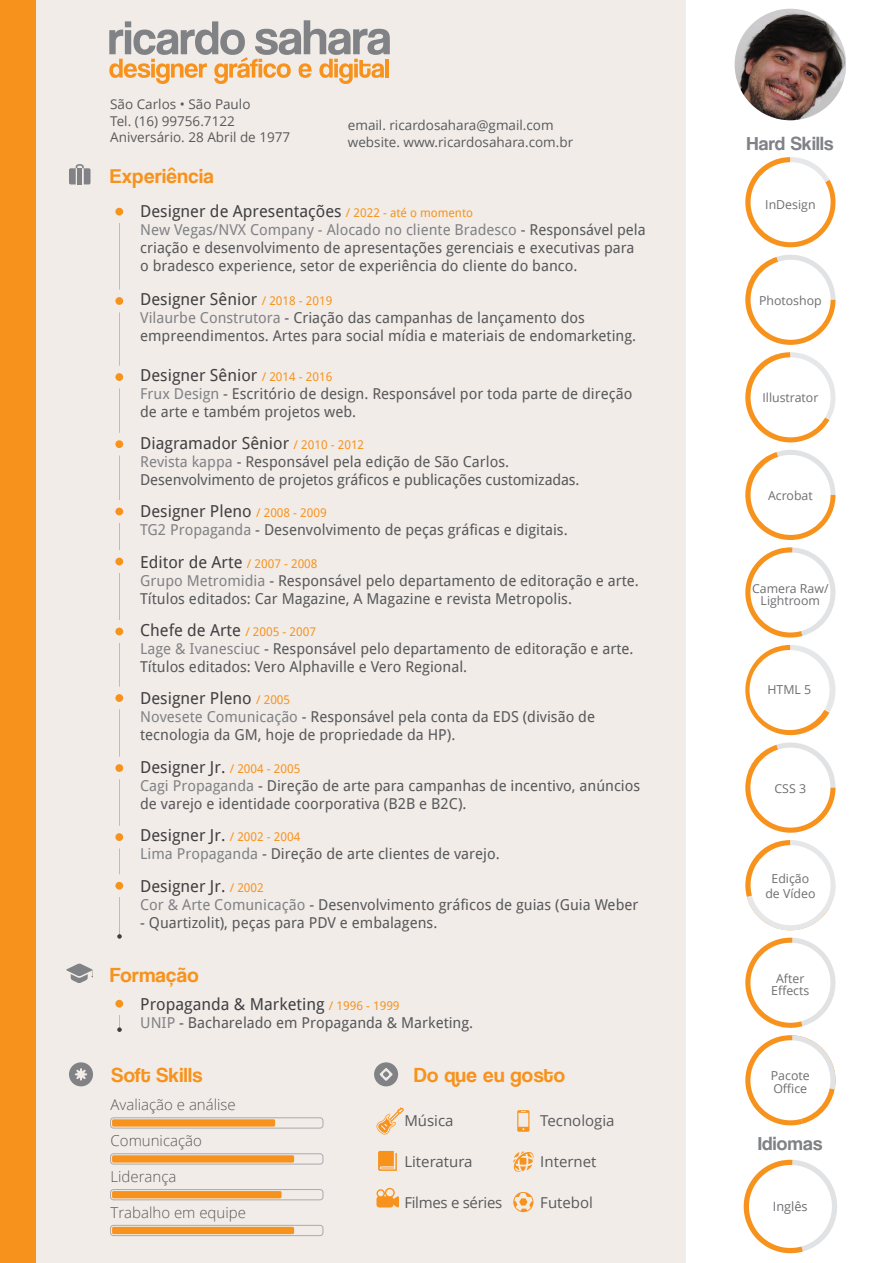
<style>
.page{position:relative;width:893px;height:1263px;background:#f1ece8}
.page>*{position:absolute;margin:0;border:0;box-sizing:border-box;transform-origin:0 0}
.t1{font:21px "Coolvetica Rg";letter-spacing:.02em;color:#f7931d}
.t2{font:19.65px "Coolvetica Rg";letter-spacing:.02em;color:#808285}
.t3{font:16.5px "Droid Sans";color:#414042}
.t4{font:15px/18px "Droid Sans";color:#58595b}
.t5{font:300 15px "Open Sans";color:#58595b}
.t6{font:15px "Open Sans";color:#58595b}
.t7{font:15px "Open Sans";letter-spacing:-.02em;color:#58595b}
.t8{font:13.5px/16.5px "Open Sans";color:#58595b}
.t9{font:12.75px "Open Sans";color:#6d6e71}
.t10{font:12.3px/12.1px "Open Sans";color:#6d6e71;text-align:center}
.s1{font-size:12px;color:#f7931d}
.s2{color:#818286}
</style>
<div class="page">
<div style="left:0;top:0;width:35px;height:1263px;background:#f7931d"></div>
<div style="left:687px;top:0;width:206px;height:1262px;background:#fff"></div>
<svg style="left:115px;top:207px;width:9px;height:732px"></svg>
<svg style="left:115px;top:992px;width:9px;height:40px"></svg>
<svg style="left:69px;top:164px;width:21px;height:20px"></svg>
<svg style="left:66px;top:963px;width:27px;height:20px"></svg>
<svg style="left:69px;top:1062px;width:24px;height:24px"></svg>
<svg style="left:374px;top:1062px;width:24px;height:24px"></svg>
<div style="left:110px;top:1189px;width:213px;height:11px;border:1px solid #a8aaad;border-radius:3px"></div>
<div style="left:112px;top:1191px;width:170px;height:7px;background:#f7931d;border-radius:2px"></div>
<div style="left:110px;top:1225px;width:213px;height:11px;border:1px solid #a8aaad;border-radius:3px"></div>
<div style="left:112px;top:1227px;width:182px;height:7px;background:#f7931d;border-radius:2px"></div>
<div style="left:110px;top:1153px;width:213px;height:11px;border:1px solid #a8aaad;border-radius:3px"></div>
<div style="left:112px;top:1155px;width:182px;height:7px;background:#f7931d;border-radius:2px"></div>
<div style="left:110px;top:1117px;width:213px;height:11px;border:1px solid #a8aaad;border-radius:3px"></div>
<div style="left:112px;top:1119px;width:163px;height:7px;background:#f7931d;border-radius:2px"></div>
<svg style="left:378px;top:1151px;width:19px;height:20px"></svg>
<svg style="left:513px;top:1192px;width:20px;height:20px"></svg>
<svg style="left:513px;top:1151px;width:21px;height:21px"></svg>
<svg style="left:517px;top:1110px;width:12px;height:22px"></svg>
<svg style="left:376px;top:1188px;width:23px;height:19px"></svg>
<svg style="left:376px;top:1107px;width:28px;height:27px"></svg>
<svg style="left:745px;top:157px;width:91px;height:188px"></svg>
<div style="left:751px;top:260px;width:80px;height:80px;background:#fff;border-radius:50%"></div>
<svg style="left:745px;top:352px;width:90px;height:188px"></svg>
<div style="left:751px;top:455px;width:80px;height:80px;background:#fff;border-radius:50%"></div>
<svg style="left:745px;top:547px;width:91px;height:286px"></svg>
<div style="left:750px;top:552px;width:80px;height:80px;background:#fff;border-radius:50%"></div>
<img style="left:735px;top:9px;width:111px;height:111px;border-radius:55px">
<svg style="left:743px;top:1159px;width:94px;height:95px"></svg>
<div style="left:749px;top:1165px;width:83px;height:83px;background:#fff;border-radius:50%"></div>
<svg style="left:109px;top:20px;width:281px;height:64px"></svg>
<svg style="left:745px;top:840px;width:91px;height:286px"></svg>
<div style="left:750px;top:1040px;width:80px;height:80px;background:#fff;border-radius:50%"></div>
<p class="t8" style="left:110px;top:96px;width:182px">São Carlos • São Paulo<br>Tel. (16) 99756.7122<br>Aniversário. 28 Abril de 1977</p>
<p class="t8" style="left:348px;top:117px;width:227px">email. ricardosahara@gmail.com website. www.ricardosahara.com.br</p>
<h1 class="t1" style="left:110px;top:163px;width:105px">Experiência</h1>
<p class="t3" style="left:140px;top:200px;width:334px">Designer de Apresentações <span class="s1">/ 2022 - até o momento</span></p>
<p class="t4" style="left:140px;top:220px;width:507px"><span class="s2">New Vegas/NVX Company - Alocado no cliente Bradesco</span> - Responsável pela criação e desenvolvimento de apresentações gerenciais e executivas para o bradesco experience, setor de experiência do cliente do banco.</p>
<p class="t3" style="left:140px;top:288px;width:194px">Designer Sênior <span class="s1">/ 2018 - 2019</span></p>
<p class="t4" style="left:140px;top:308px;width:497px"><span class="s2">Vilaurbe Construtora</span> - Criação das campanhas de lançamento dos empreendimentos. Artes para social mídia e materiais de endomarketing.</p>
<p class="t3" style="left:140px;top:364px;width:194px">Designer Sênior <span class="s1">/ 2014 - 2016</span></p>
<p class="t4" style="left:140px;top:384px;width:494px"><span class="s2">Frux Design</span> - Escritório de design. Responsável por toda parte de direção de arte e também projetos web.</p>
<p class="t3" style="left:140px;top:431px;width:226px">Diagramador Sênior <span class="s1">/ 2010 - 2012</span></p>
<p class="t4" style="left:140px;top:452px;width:441px"><span class="s2">Revista kappa</span> - Responsável pela edição de São Carlos.<br>Desenvolvimento de projetos gráficos e publicações customizadas.</p>
<p class="t3" style="left:140px;top:500px;width:188px">Designer Pleno <span class="s1">/ 2008 - 2009</span></p>
<p class="t4" style="left:140px;top:520px;width:429px"><span class="s2">TG2 Propaganda</span> - Desenvolvimento de peças gráficas e digitais.</p>
<p class="t3" style="left:140px;top:550px;width:179px">Editor de Arte <span class="s1">/ 2007 - 2008</span></p>
<p class="t4" style="left:140px;top:571px;width:500px"><span class="s2">Grupo Metromidia</span> - Responsável pelo departamento de editoração e arte.<br>Títulos editados: Car Magazine, A Magazine e revista Metropolis.</p>
<p class="t3" style="left:140px;top:619px;width:177px">Chefe de Arte <span class="s1">/ 2005 - 2007</span></p>
<p class="t4" style="left:140px;top:639px;width:495px"><span class="s2">Lage &amp; Ivanesciuc</span> - Responsável pelo departamento de editoração e arte.<br>Títulos editados: Vero Alphaville e Vero Regional.</p>
<p class="t3" style="left:140px;top:687px;width:151px">Designer Pleno <span class="s1">/ 2005</span></p>
<p class="t4" style="left:140px;top:707px;width:456px"><span class="s2">Novesete Comunicação</span> - Responsável pela conta da EDS (divisão de tecnologia da GM, hoje de propriedade da HP).</p>
<p class="t3" style="left:140px;top:755px;width:162px">Designer Jr. <span class="s1">/ 2004 - 2005</span></p>
<p class="t4" style="left:140px;top:776px;width:502px"><span class="s2">Cagi Propaganda</span> - Direção de arte para campanhas de incentivo, anúncios de varejo e identidade coorporativa (B2B e B2C).</p>
<p class="t3" style="left:140px;top:824px;width:162px">Designer Jr. <span class="s1">/ 2002 - 2004</span></p>
<p class="t4" style="left:140px;top:844px;width:361px"><span class="s2">Lima Propaganda</span> - Direção de arte clientes de varejo.</p>
<p class="t3" style="left:140px;top:874px;width:125px">Designer Jr. <span class="s1">/ 2002</span></p>
<p class="t4" style="left:140px;top:895px;width:500px"><span class="s2">Cor &amp; Arte Comunicação</span> - Desenvolvimento gráficos de guias (Guia Weber</p>
<p class="t4" style="left:140px;top:913px;width:299px">- Quartizolit), peças para PDV e embalagens.</p>
<h1 class="t1" style="left:110px;top:962px;width:90px">Formação</h1>
<p class="t3" style="left:140px;top:993px;width:261px">Propaganda &amp; Marketing <span class="s1">/ 1996 - 1999</span></p>
<p class="t4" style="left:140px;top:1013px;width:335px"><span class="s2">UNIP</span> - Bacharelado em Propaganda &amp; Marketing.</p>
<h1 class="t1" style="left:111px;top:1062px;width:92px">Soft Skills</h1>
<h1 class="t1" style="left:414px;top:1062px;width:153px">Do que eu gosto</h1>
<p class="t5" style="left:111px;top:1094px;width:127px">Avaliação e análise</p>
<p class="t5" style="left:111px;top:1130px;width:93px">Comunicação</p>
<p class="t5" style="left:111px;top:1166px;width:67px">Liderança</p>
<p class="t5" style="left:111px;top:1202px;width:137px">Trabalho em equipe</p>
<p class="t6" style="left:404px;top:1110px;width:51px">Música</p>
<p class="t6" style="left:404px;top:1151px;width:70px">Literatura</p>
<p class="t6" style="left:540px;top:1110px;width:76px">Tecnologia</p>
<p class="t6" style="left:540px;top:1151px;width:58px">Internet</p>
<p class="t7" style="left:404px;top:1192px;width:99px">Filmes e séries</p>
<p class="t6" style="left:540px;top:1192px;width:54px">Futebol</p>
<h2 class="t2" style="left:747px;top:131px;width:88px">Hard Skills</h2>
<p class="t10" style="left:765px;top:198px;width:52px">InDesign</p>
<p class="t10" style="left:759px;top:294px;width:64px">Photoshop</p>
<p class="t10" style="left:762px;top:391px;width:57px">Illustrator</p>
<p class="t10" style="left:768px;top:489px;width:46px">Acrobat</p>
<p class="t10" style="left:752px;top:582px;width:78px">Camera Raw/<br>Lightroom</p>
<p class="t10" style="left:767px;top:683px;width:45px">HTML 5</p>
<p class="t10" style="left:774px;top:782px;width:33px">CSS 3</p>
<p class="t10" style="left:765px;top:871px;width:52px;line-height:14.9px">Edição de Vídeo</p>
<p class="t10" style="left:771px;top:972px;width:40px">After<br>Effects</p>
<p class="t10" style="left:771px;top:1069px;width:40px;text-align:left">Pacote<br>Office</p>
<h2 class="t2" style="left:758px;top:1132px;width:66px">Idiomas</h2>
<p class="t9" style="left:773px;top:1197px;width:36px">Inglês</p>
</div>
